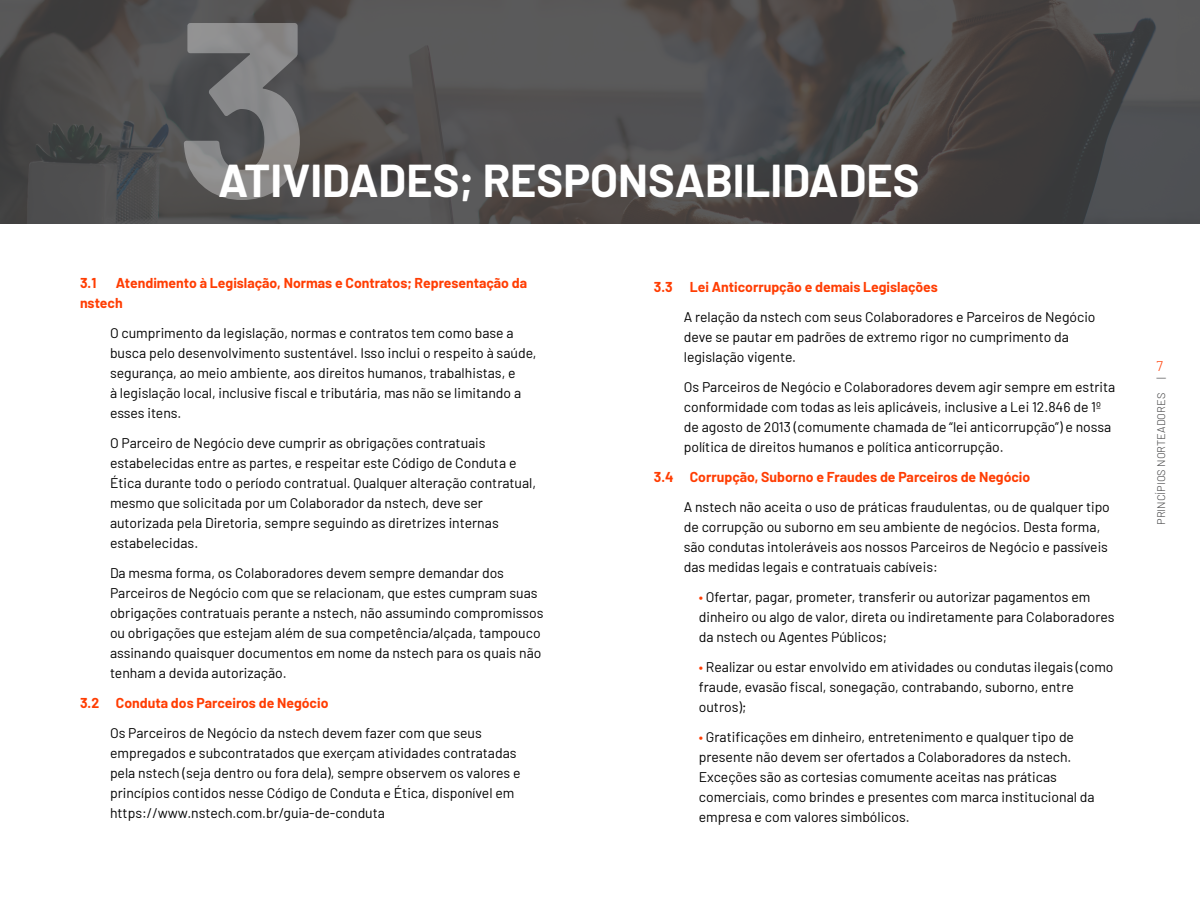
<style>
.page{position:relative;width:1200px;height:900px;background:#fff}
.page>*{position:absolute;margin:0;border:0;box-sizing:border-box;transform-origin:0 0}
.t1{font:700 250px "Barlow";color:#fff}
.t2{font:700 45px "Barlow";color:#fff}
.Recuado_com_alt_7{font:14px/20px "Barlow";color:#000}
.Mini_Titulo_Laranja{font:700 14px/20px "Barlow";color:#ff3d03}
.t3{font:300 14px "Barlow";color:#ff3d03}
.t4{font:300 11px "Barlow";color:#3e3e3f}
.s1{color:#ff3d03}
</style>
<div class="page">
<img style="left:0;top:0;width:1200px;height:224px">
<h1 class="t1" style="left:176px;top:-77px;width:136px">3</h1>
<p class="t2" style="left:218px;top:147px;width:703px">ATIVIDADES; RESPONSABILIDADES</p>
<p class="Mini_Titulo_Laranja" style="left:80px;top:272px;width:449px;text-indent:36px">Atendimento à Legislação, Normas e Contratos; Representação da nstech</p>
<p class="Recuado_com_alt_7" style="left:110px;top:322px;width:428px">O cumprimento da legislação, normas e contratos tem como base a busca pelo desenvolvimento sustentável. Isso inclui o respeito à saúde, segurança, ao meio ambiente, aos direitos humanos, trabalhistas, e<br>à legislação local, inclusive fiscal e tributária, mas não se limitando a esses itens.</p>
<p class="Recuado_com_alt_7" style="left:110px;top:432px;width:428px">O Parceiro de Negócio deve cumprir as obrigações contratuais estabelecidas entre as partes, e respeitar este Código de Conduta e Ética durante todo o período contratual. Qualquer alteração contratual, mesmo que solicitada por um Colaborador da nstech, deve ser autorizada pela Diretoria, sempre seguindo as diretrizes internas estabelecidas.</p>
<p class="Recuado_com_alt_7" style="left:110px;top:562px;width:435px">Da mesma forma, os Colaboradores devem sempre demandar dos Parceiros de Negócio com que se relacionam, que estes cumpram suas obrigações contratuais perante a nstech, não assumindo compromissos ou obrigações que estejam além de sua competência/alçada, tampouco assinando quaisquer documentos em nome da nstech para os quais não tenham a devida autorização.</p>
<p class="Mini_Titulo_Laranja" style="left:80px;top:692px;width:250px">3.2 Conduta dos Parceiros de Negócio</p>
<p class="Recuado_com_alt_7" style="left:110px;top:722px;width:412px">Os Parceiros de Negócio da nstech devem fazer com que seus empregados e subcontratados que exerçam atividades contratadas pela nstech (seja dentro ou fora dela), sempre observem os valores e princípios contidos nesse Código de Conduta e Ética, disponível em https://www.nstech.com.br/guia-de-conduta</p>
<p class="Mini_Titulo_Laranja" style="left:80px;top:272px;width:18px">3.1</p>
<p class="Mini_Titulo_Laranja" style="left:654px;top:276px;width:285px">3.3 Lei Anticorrupção e demais Legislações</p>
<p class="Recuado_com_alt_7" style="left:684px;top:306px;width:413px">A relação da nstech com seus Colaboradores e Parceiros de Negócio deve se pautar em padrões de extremo rigor no cumprimento da legislação vigente.</p>
<p class="Recuado_com_alt_7" style="left:684px;top:376px;width:433px">Os Parceiros de Negócio e Colaboradores devem agir sempre em estrita conformidade com todas as leis aplicáveis, inclusive a Lei 12.846 de 1º de agosto de 2013 (comumente chamada de “lei anticorrupção”) e nossa política de direitos humanos e política anticorrupção.</p>
<p class="Mini_Titulo_Laranja" style="left:654px;top:466px;width:378px">3.4 Corrupção, Suborno e Fraudes de Parceiros de Negócio</p>
<p class="Recuado_com_alt_7" style="left:684px;top:496px;width:428px">A nstech não aceita o uso de práticas fraudulentas, ou de qualquer tipo de corrupção ou suborno em seu ambiente de negócios. Desta forma, são condutas intoleráveis aos nossos Parceiros de Negócio e passíveis das medidas legais e contratuais cabíveis:</p>
<p class="Recuado_com_alt_7" style="left:699px;top:586px;width:417px"><span class="s1">•</span> Ofertar, pagar, prometer, transferir ou autorizar pagamentos em dinheiro ou algo de valor, direta ou indiretamente para Colaboradores da nstech ou Agentes Públicos;</p>
<p class="Recuado_com_alt_7" style="left:699px;top:656px;width:416px"><span class="s1">•</span> Realizar ou estar envolvido em atividades ou condutas ilegais (como fraude, evasão fiscal, sonegação, contrabando, suborno, entre outros);</p>
<p class="Recuado_com_alt_7" style="left:699px;top:726px;width:397px"><span class="s1">•</span> Gratificações em dinheiro, entretenimento e qualquer tipo de presente não devem ser ofertados a Colaboradores da nstech.<br>Exceções são as cortesias comumente aceitas nas práticas comerciais, como brindes e presentes com marca institucional da empresa e com valores simbólicos.</p>
<p class="t3" style="left:1157px;top:356px;width:8px">7</p>
<p class="t4" style="left:1153px;top:525px;width:133px;rotate:-90deg">PRINCÍPIOS NORTEADORES</p>
<p class="t4" style="left:1153px;top:379px;width:3px;rotate:-90deg">|</p>
</div>
